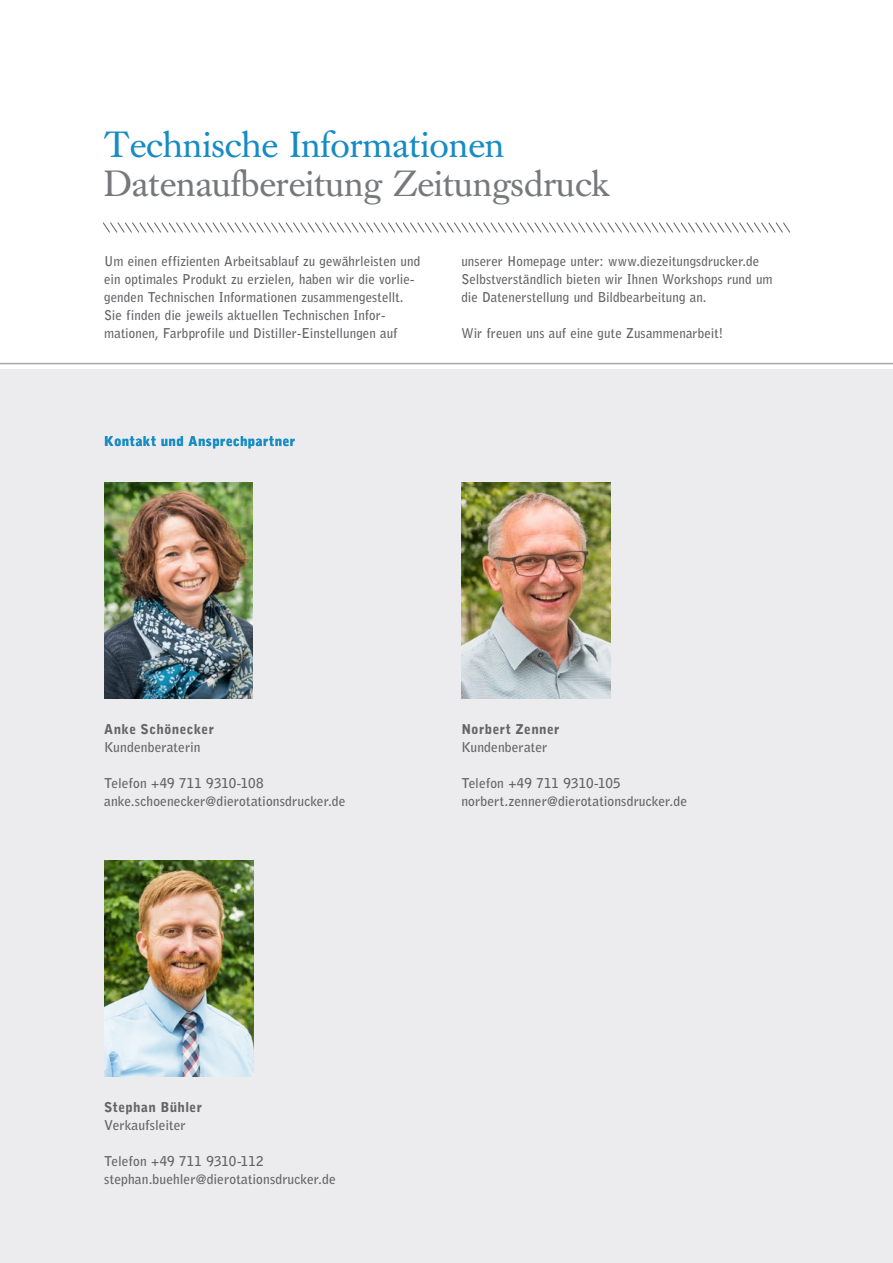
<style>
.page{position:relative;width:893px;height:1263px;background:#fff}
.page>*{position:absolute;margin:0;border:0;box-sizing:border-box;transform-origin:0 0}
.t1{font:36px "Caslon Buch BQ";color:#76787b}
.t2{font:36px "Caslon Buch BQ";color:#168bc4}
.t3{font:700 13.5px/18px "Bell Gothic";letter-spacing:.005em;color:#636366;scale:.96 1}
.t4{font:700 13.5px/18px "Bell Gothic";letter-spacing:.005em;color:#636366}
.t5{font:900 13.5px "Bell Gothic";letter-spacing:.025em;color:#636366}
.t6{font:900 13.5px "Bell Gothic";letter-spacing:.03em;color:#168bc4}
</style>
<div class="page">
<hr style="left:0;top:363px;width:893px;height:1px;background:#a8a9ad">
<div style="left:0;top:370px;width:893px;height:893px;background:#ececee"></div>
<svg style="left:103px;top:222px;width:688px;height:11px"></svg>
<img style="left:104px;top:482px;width:149px;height:216px">
<img style="left:104px;top:860px;width:149px;height:216px">
<img style="left:461px;top:482px;width:149px;height:216px">
<h1 class="t2" style="left:104px;top:123px;width:402px">Technische Informationen</h1>
<h1 class="t1" style="left:104px;top:162px;width:507px">Datenaufbereitung Zeitungsdruck</h1>
<p class="t3" style="left:104px;top:252px;width:331px">Um einen effizienten Arbeitsablauf zu gewährleisten und ein optimales Produkt zu erzielen, haben wir die vorlie&shy;genden Technischen Informationen zusammengestellt.<br>Sie finden die jeweils aktuellen Technischen Infor&shy;mationen, Farbprofile und Distiller-Einstellungen auf</p>
<p class="t3" style="left:461px;top:252px;width:326px">unserer Homepage unter: www.diezeitungsdrucker.de<br>Selbstverständlich bieten wir Ihnen Workshops rund um die Datenerstellung und Bildbearbeitung an.</p>
<p class="t3" style="left:461px;top:324px;width:275px">Wir freuen uns auf eine gute Zusammenarbeit!</p>
<p class="t6" style="left:104px;top:433px;width:192px">Kontakt und Ansprechpartner</p>
<p class="t5" style="left:104px;top:721px;width:111px">Anke Schönecker</p>
<p class="t4" style="left:104px;top:738px;width:98px">Kundenberaterin</p>
<p class="t4" style="left:104px;top:774px;width:243px">Telefon +49 711 9310-108 anke.schoenecker@dierotationsdrucker.de</p>
<p class="t5" style="left:461px;top:721px;width:100px">Norbert Zenner</p>
<p class="t4" style="left:461px;top:738px;width:88px">Kundenberater</p>
<p class="t4" style="left:461px;top:774px;width:227px">Telefon +49 711 9310-105 norbert.zenner@dierotationsdrucker.de</p>
<p class="t5" style="left:104px;top:1099px;width:99px">Stephan Bühler</p>
<p class="t4" style="left:104px;top:1116px;width:83px">Verkaufsleiter</p>
<p class="t4" style="left:104px;top:1152px;width:233px">Telefon +49 711 9310-112 stephan.buehler@dierotationsdrucker.de</p>
</div>
